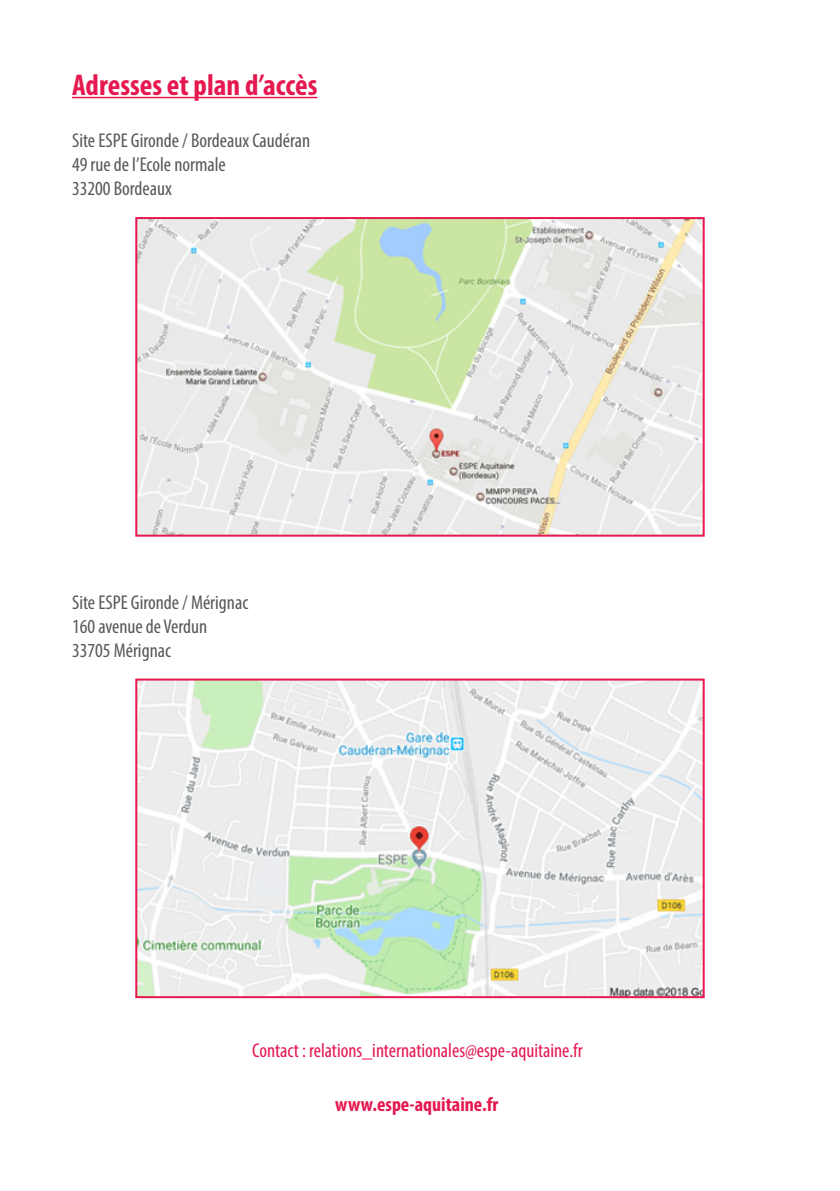
<style>
.page{position:relative;width:840px;height:1191px;background:#fff}
.page>*{position:absolute;margin:0;border:0;box-sizing:border-box;transform-origin:0 0}
.t1{font:700 condensed 30px "Myriad Pro";color:#e5184f}
.t2{font:condensed 20px "Myriad Pro";color:#57585a}
.t3{font:condensed 20px "Myriad Pro";color:#e5184f}
.t4{font:700 condensed 20px "Myriad Pro";color:#e5184f}
</style>
<div class="page">
<hr style="left:72px;top:97px;width:245px;height:1px;background:#e5184f">
<img style="left:138px;top:220px;width:563px;height:313px">
<div style="left:135px;top:217px;width:569px;height:319px;border:2px solid #e5184f"></div>
<img style="left:138px;top:681px;width:563px;height:314px">
<div style="left:135px;top:678px;width:569px;height:320px;border:2px solid #e5184f"></div>
<p class="t1" style="left:72px;top:66px;width:247px">Adresses et plan d’accès</p>
<p class="t2" style="left:72px;top:128px;width:240px">Site ESPE Gironde / Bordeaux Caudéran</p>
<p class="t2" style="left:72px;top:152px;width:155px">49 rue de l’Ecole normale</p>
<p class="t2" style="left:72px;top:176px;width:101px">33200 Bordeaux</p>
<p class="t2" style="left:72px;top:590px;width:178px">Site ESPE Gironde / Mérignac</p>
<p class="t2" style="left:72px;top:614px;width:137px">160 avenue de Verdun</p>
<p class="t2" style="left:72px;top:638px;width:100px">33705 Mérignac</p>
<p class="t3" style="left:252px;top:1037px;width:332px">Contact : relations_internationales@espe-aquitaine.fr</p>
<p class="t4" style="left:335px;top:1092px;width:165px">www.espe-aquitaine.fr</p>
</div>
